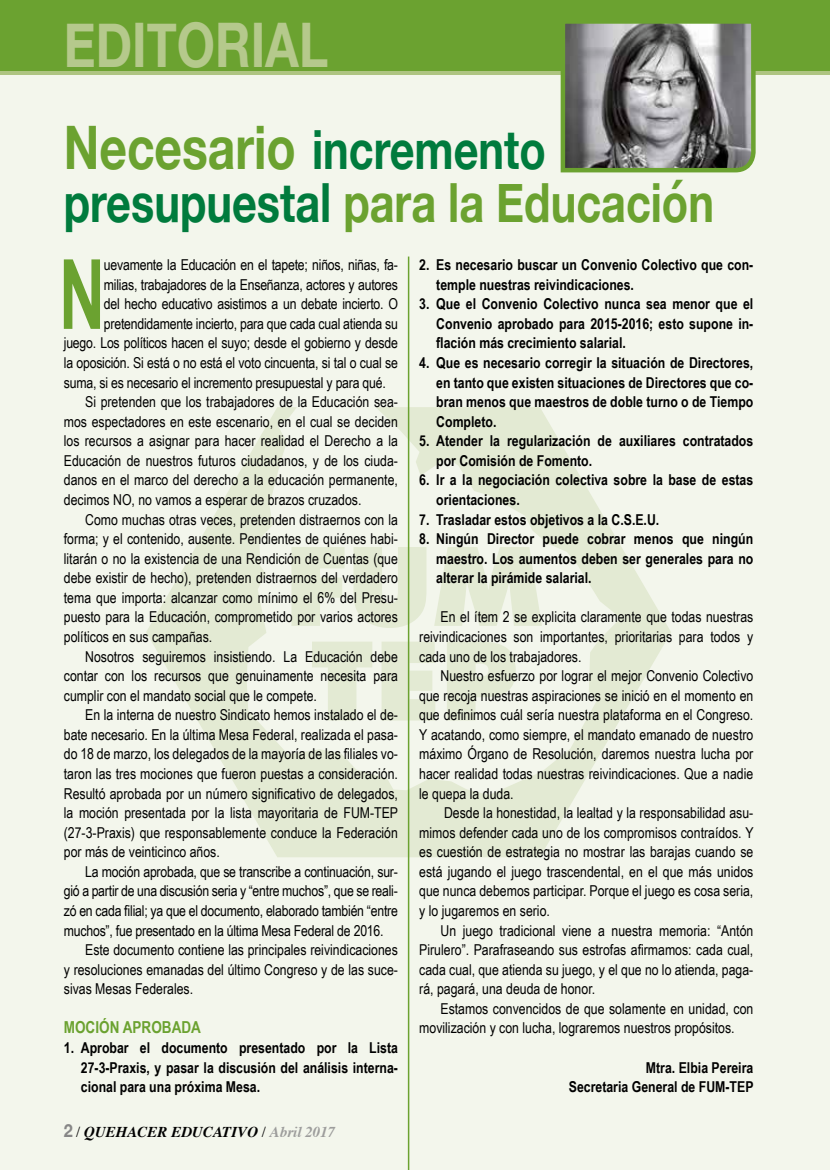
<style>
.page{position:relative;width:830px;height:1170px;background:#fff}
.page>*{position:absolute;margin:0;border:0;box-sizing:border-box;transform-origin:0 0}
.t1{font:700 96.9px "Arial Narrow";color:#6ba230;scale:.8 1}
.t2{font:700 61.5px "Helvetica Neue";color:#b5c98c;scale:.8 1}
.t3{font:700 54px/52.5px "Helvetica Neue";color:#007b3d;scale:.8 1}
.t4{font:700 16.5px "Arial Narrow";color:#6ba230}
.t5{font:15px/19.5px "Arial Narrow";color:#000;text-align:justify}
.t6{font:700 15px/19.5px "Arial Narrow";color:#000;text-align:justify}
.t7{font:italic 700 15px "Times";color:#000}
.s1{font-size:60px;color:#6ba230}
.s2{color:#6ba230}
.s3{font-family:"Helvetica Neue";font-style:normal;font-size:18px;color:#878787}
.s4{font-weight:400;font-style:normal}
.s5{color:#9d9d9c}
</style>
<div class="page">
<hr style="left:829px;top:36px;width:1px;height:38px;background:#6ba230">
<hr style="left:829px;top:0;width:1px;height:70px;background:#bdce97">
<div style="left:0;top:0;width:829px;height:1169px;background:#f3f6ec"></div>
<svg style="left:146px;top:407px;width:525px;height:450px"></svg>
<svg style="left:0;top:70px;width:829px;height:4px;background:#9dbb6c"></svg>
<div style="left:0;top:0;width:829px;height:70px;background:#6ba230"></div>
<hr style="left:407px;top:256px;width:2px;height:913px;background:#6ba230">
<svg style="left:558px;top:23px;width:199px;height:150px;background:#83877f"></svg>
<h2 class="t2" style="left:64px;top:-4px;width:77px">Editorial</h2>
<h3 class="t3" style="left:64px;top:125px;width:813px"><span class="s1">Necesario</span> incremento presupuestal <span class="s2">para la Educación</span></h3>
<h1 class="t1" style="left:59px;top:221px;width:59px">N</h1>
<p class="t5" style="left:104px;top:254px;width:295px">uevamente la Educación en el tapete; niños, niñas, fa-</p>
<p class="t5" style="left:104px;top:274px;width:295px">milias, trabajadores de la Enseñanza, actores y autores</p>
<p class="t5" style="left:104px;top:294px;width:295px">del hecho educativo asistimos a un debate incierto. O</p>
<p class="t5" style="left:104px;top:313px;width:295px">pretendidamente incierto, para que cada cual atienda su</p>
<p class="t5" style="left:64px;top:333px;width:335px">juego. Los políticos hacen el suyo; desde el gobierno y desde</p>
<p class="t5" style="left:64px;top:352px;width:335px">la oposición. Si está o no está el voto cincuenta, si tal o cual se</p>
<p class="t5" style="left:64px;top:372px;width:323px">suma, si es necesario el incremento presupuestal y para qué.</p>
<p class="t5" style="left:85px;top:391px;width:314px">Si pretenden que los trabajadores de la Educación sea-</p>
<p class="t5" style="left:64px;top:411px;width:335px">mos espectadores en este escenario, en el cual se deciden</p>
<p class="t5" style="left:64px;top:430px;width:335px">los recursos a asignar para hacer realidad el Derecho a la</p>
<p class="t5" style="left:64px;top:450px;width:335px">Educación de nuestros futuros ciudadanos, y de los ciuda-</p>
<p class="t5" style="left:64px;top:470px;width:335px">danos en el marco del derecho a la educación permanente,</p>
<p class="t5" style="left:64px;top:489px;width:299px">decimos NO, no vamos a esperar de brazos cruzados.</p>
<p class="t5" style="left:85px;top:509px;width:314px">Como muchas otras veces, pretenden distraernos con la</p>
<p class="t5" style="left:64px;top:528px;width:335px">forma; y el contenido, ausente. Pendientes de quiénes habi-</p>
<p class="t5" style="left:64px;top:548px;width:335px">litarán o no la existencia de una Rendición de Cuentas (que</p>
<p class="t5" style="left:64px;top:567px;width:335px">debe existir de hecho), pretenden distraernos del verdadero</p>
<p class="t5" style="left:64px;top:587px;width:335px">tema que importa: alcanzar como mínimo el 6% del Presu-</p>
<p class="t5" style="left:64px;top:606px;width:335px">puesto para la Educación, comprometido por varios actores</p>
<p class="t5" style="left:64px;top:626px;width:150px">políticos en sus campañas.</p>
<p class="t5" style="left:85px;top:646px;width:314px">Nosotros seguiremos insistiendo. La Educación debe</p>
<p class="t5" style="left:64px;top:665px;width:335px">contar con los recursos que genuinamente necesita para</p>
<p class="t5" style="left:64px;top:685px;width:254px">cumplir con el mandato social que le compete.</p>
<p class="t5" style="left:85px;top:704px;width:314px">En la interna de nuestro Sindicato hemos instalado el de-</p>
<p class="t5" style="left:64px;top:724px;width:335px">bate necesario. En la última Mesa Federal, realizada el pasa-</p>
<p class="t5" style="left:64px;top:743px;width:335px">do 18 de marzo, los delegados de la mayoría de las filiales vo-</p>
<p class="t5" style="left:64px;top:763px;width:335px">taron las tres mociones que fueron puestas a consideración.</p>
<p class="t5" style="left:64px;top:783px;width:335px">Resultó aprobada por un número significativo de delegados,</p>
<p class="t5" style="left:64px;top:802px;width:335px">la moción presentada por la lista mayoritaria de FUM-TEP</p>
<p class="t5" style="left:64px;top:822px;width:335px">(27-3-Praxis) que responsablemente conduce la Federación</p>
<p class="t5" style="left:64px;top:841px;width:157px">por más de veinticinco años.</p>
<p class="t5" style="left:85px;top:861px;width:314px">La moción aprobada, que se transcribe a continuación, sur-</p>
<p class="t5" style="left:64px;top:880px;width:335px">gió a partir de una discusión seria y “entre muchos”, que se reali-</p>
<p class="t5" style="left:64px;top:900px;width:335px">zó en cada filial; ya que el documento, elaborado también “entre</p>
<p class="t5" style="left:64px;top:919px;width:321px">muchos”, fue presentado en la última Mesa Federal de 2016.</p>
<p class="t5" style="left:85px;top:939px;width:314px">Este documento contiene las principales reivindicaciones</p>
<p class="t5" style="left:64px;top:959px;width:335px">y resoluciones emanadas del último Congreso y de las suce-</p>
<p class="t5" style="left:64px;top:978px;width:131px">sivas Mesas Federales.</p>
<p class="t4" style="left:64px;top:1015px;width:139px">MOCIÓN APROBADA</p>
<p class="t6" style="left:81px;top:1037px;width:318px;text-indent:-17px">1. Aprobar el documento presentado por la Lista 27-3-Praxis, y pasar la discusión del análisis interna&shy;cional para una próxima Mesa.</p>
<p class="t7" style="left:64px;top:1117px;width:273px"><span class="s3">2</span> <span class="s4">/</span> QUEHACER EDUCATIVO <span class="s4">/</span> <span class="s5">Abril 2017</span></p>
<p class="t6" style="left:436px;top:254px;width:318px;text-indent:-17px">2. Es necesario buscar un Convenio Colectivo que con&shy;temple nuestras reivindicaciones.</p>
<p class="t6" style="left:436px;top:293px;width:318px;text-indent:-17px">3. Que el Convenio Colectivo nunca sea menor que el Convenio aprobado para 2015-2016; esto supone in&shy;flación más crecimiento salarial.</p>
<p class="t6" style="left:436px;top:352px;width:318px;text-indent:-17px">4. Que es necesario corregir la situación de Directores, en tanto que existen situaciones de Directores que co&shy;bran menos que maestros de doble turno o de Tiempo Completo.</p>
<p class="t6" style="left:436px;top:430px;width:318px;text-indent:-17px">5. Atender la regularización de auxiliares contratados por Comisión de Fomento.</p>
<p class="t6" style="left:436px;top:469px;width:318px;text-indent:-17px">6. Ir a la negociación colectiva sobre la base de estas orientaciones.</p>
<p class="t6" style="left:419px;top:509px;width:241px">7. Trasladar estos objetivos a la C.S.E.U.</p>
<p class="t6" style="left:436px;top:528px;width:318px;text-indent:-17px">8. Ningún Director puede cobrar menos que ningún maestro. Los aumentos deben ser generales para no alterar la pirámide salarial.</p>
<p class="t5" style="left:419px;top:606px;width:335px;text-indent:21px">En el ítem 2 se explicita claramente que todas nuestras reivindicaciones son importantes, prioritarias para todos y cada uno de los trabajadores.</p>
<p class="t5" style="left:419px;top:665px;width:335px;text-indent:21px">Nuestro esfuerzo por lograr el mejor Convenio Colectivo que recoja nuestras aspiraciones se inició en el momento en que definimos cuál sería nuestra plataforma en el Congreso.<br>Y acatando, como siempre, el mandato emanado de nuestro máximo Órgano de Resolución, daremos nuestra lucha por hacer realidad todas nuestras reivindicaciones. Que a nadie le quepa la duda.</p>
<p class="t5" style="left:419px;top:802px;width:335px;text-indent:25px">Desde la honestidad, la lealtad y la responsabilidad asu&shy;mimos defender cada uno de los compromisos contraídos. Y es cuestión de estrategia no mostrar las barajas cuando se está jugando el juego trascendental, en el que más unidos que nunca debemos participar. Porque el juego es cosa seria, y lo jugaremos en serio.</p>
<p class="t5" style="left:419px;top:919px;width:335px;text-indent:21px">Un juego tradicional viene a nuestra memoria: “Antón Pirulero”. Parafraseando sus estrofas afirmamos: cada cual, cada cual, que atienda su juego, y el que no lo atienda, paga&shy;rá, pagará, una deuda de honor.</p>
<p class="t5" style="left:419px;top:998px;width:335px;text-indent:21px">Estamos convencidos de que solamente en unidad, con movilización y con lucha, lograremos nuestros propósitos.</p>
<p class="t6" style="left:568px;top:1056px;width:186px;text-align:right">Mtra. Elbia Pereira<br>Secretaria General de FUM-TEP</p>
</div>
